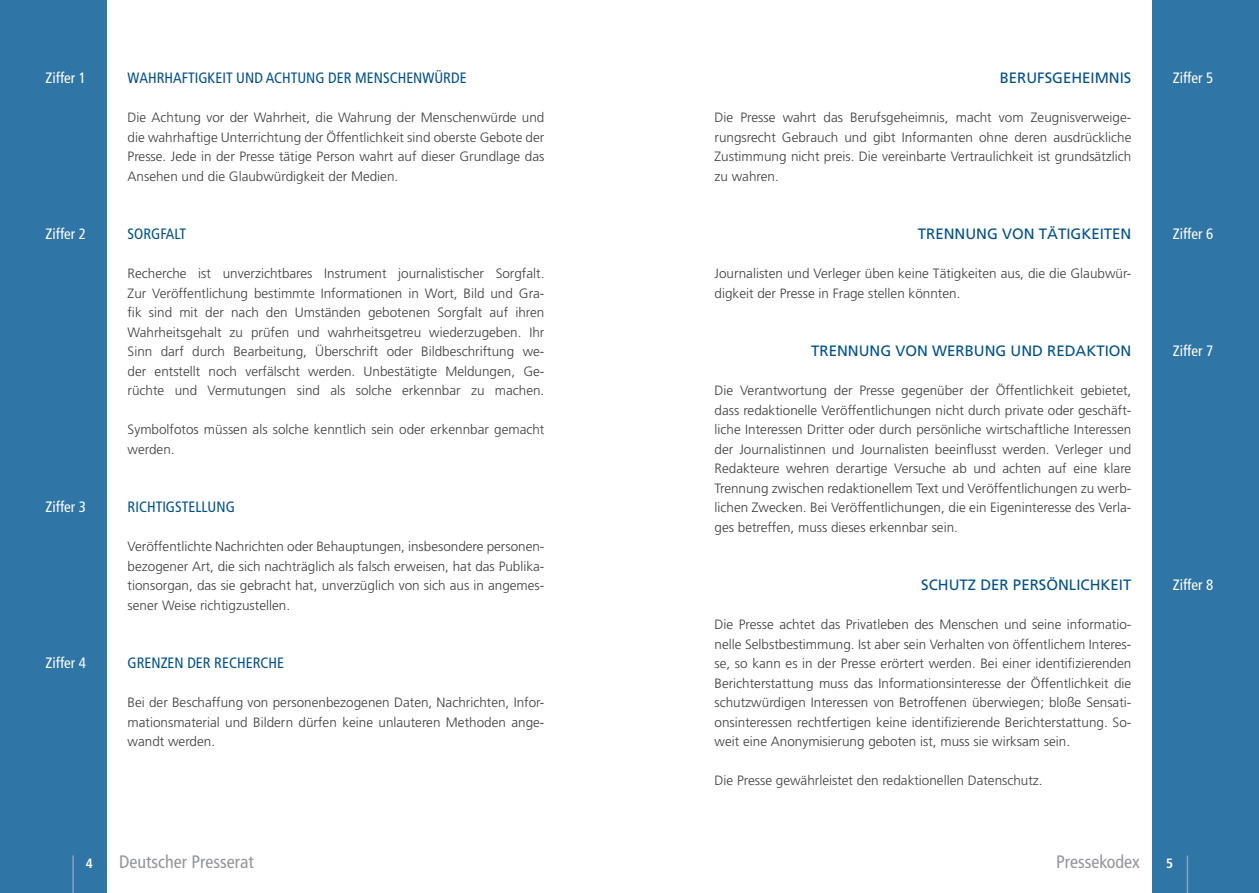
<style>
.page{position:relative;width:1259px;height:893px;background:#fff}
.page>*{position:absolute;margin:0;border:0;box-sizing:border-box;transform-origin:0 0}
.t1{font:condensed 18px "Frutiger";color:#939598}
.t2{font:15px "Frutiger";color:#005187}
.t3{font:condensed 15px "Frutiger";color:#005187}
.t4{font:condensed 15px "Frutiger";color:#fff}
.t5{font:300 13.5px/19.5px "Frutiger";color:#3e3e3f;text-align:justify}
.t6{font:700 condensed 13.5px "Frutiger";color:#fff}
</style>
<div class="page">
<div style="left:0;top:0;width:106px;height:893px;background:#2f75a5"></div>
<div style="left:1152px;top:0;width:107px;height:893px;background:#2f75a5"></div>
<hr style="left:72px;top:855px;width:2px;height:38px;background:#81a1c5">
<hr style="left:1186px;top:855px;width:2px;height:38px;background:#81a1c5">
<p class="t4" style="left:46px;top:69px;width:42px">Ziffer 1</p>
<p class="t3" style="left:128px;top:69px;width:340px">WAHRHAFTIGKEIT UND ACHTUNG DER MENSCHENWÜRDE</p>
<p class="t5" style="left:128px;top:108px;width:418px">Die Achtung vor der Wahrheit, die Wahrung der Menschenwürde und die wahrhaftige Unterrichtung der Öffentlichkeit sind oberste Gebote der Presse. Jede in der Presse tätige Person wahrt auf dieser Grundlage das Ansehen und die Glaubwürdigkeit der Medien.</p>
<p class="t2" style="left:999px;top:69px;width:133px">BERUFSGEHEIMNIS</p>
<p class="t5" style="left:714px;top:108px;width:418px">Die Presse wahrt das Berufsgeheimnis, macht vom Zeugnisverweige&shy;rungsrecht Gebrauch und gibt Informanten ohne deren ausdrückliche Zustimmung nicht preis. Die vereinbarte Vertraulichkeit ist grundsätzlich zu wahren.</p>
<p class="t4" style="left:1172px;top:69px;width:42px">Ziffer 5</p>
<p class="t4" style="left:46px;top:225px;width:42px">Ziffer 2</p>
<p class="t3" style="left:128px;top:225px;width:60px">SORGFALT</p>
<p class="t5" style="left:128px;top:264px;width:418px">Recherche ist unverzichtbares Instrument journalistischer Sorgfalt.<br>Zur Veröffentlichung bestimmte Informationen in Wort, Bild und Gra&shy;fik sind mit der nach den Umständen gebotenen Sorgfalt auf ihren Wahrheitsgehalt zu prüfen und wahrheitsgetreu wiederzugeben. Ihr Sinn darf durch Bearbeitung, Überschrift oder Bildbeschriftung we&shy;der entstellt noch verfälscht werden. Unbestätigte Meldungen, Ge&shy;rüchte und Vermutungen sind als solche erkennbar zu machen.</p>
<p class="t5" style="left:128px;top:420px;width:418px">Symbolfotos müssen als solche kenntlich sein oder erkennbar gemacht werden.</p>
<p class="t4" style="left:46px;top:498px;width:42px">Ziffer 3</p>
<p class="t3" style="left:128px;top:498px;width:109px">RICHTIGSTELLUNG</p>
<p class="t5" style="left:128px;top:537px;width:418px">Veröffentlichte Nachrichten oder Behauptungen, insbesondere personen&shy;bezogener Art, die sich nachträglich als falsch erweisen, hat das Publika&shy;tionsorgan, das sie gebracht hat, unverzüglich von sich aus in angemes&shy;sener Weise richtigzustellen.</p>
<p class="t4" style="left:46px;top:654px;width:42px">Ziffer 4</p>
<p class="t3" style="left:128px;top:654px;width:158px">GRENZEN DER RECHERCHE</p>
<p class="t5" style="left:128px;top:693px;width:418px">Bei der Beschaffung von personenbezogenen Daten, Nachrichten, Infor&shy;mationsmaterial und Bildern dürfen keine unlauteren Methoden ange&shy;wandt werden.</p>
<p class="t2" style="left:918px;top:225px;width:215px">TRENNUNG VON TÄTIGKEITEN</p>
<p class="t5" style="left:714px;top:264px;width:418px">Journalisten und Verleger üben keine Tätigkeiten aus, die die Glaubwür&shy;digkeit der Presse in Frage stellen könnten.</p>
<p class="t2" style="left:811px;top:342px;width:322px">TRENNUNG VON WERBUNG UND REDAKTION</p>
<p class="t5" style="left:714px;top:381px;width:418px">Die Verantwortung der Presse gegenüber der Öffentlichkeit gebietet, dass redaktionelle Veröffentlichungen nicht durch private oder geschäft&shy;liche Interessen Dritter oder durch persönliche wirtschaftliche Interessen der Journalistinnen und Journalisten beeinflusst werden. Verleger und Redakteure wehren derartige Versuche ab und achten auf eine klare Trennung zwischen redaktionellem Text und Veröffentlichungen zu werb&shy;lichen Zwecken. Bei Veröffentlichungen, die ein Eigeninteresse des Verla&shy;ges betreffen, muss dieses erkennbar sein.</p>
<p class="t2" style="left:921px;top:576px;width:212px">SCHUTZ DER PERSÖNLICHKEIT</p>
<p class="t5" style="left:714px;top:615px;width:418px">Die Presse achtet das Privatleben des Menschen und seine informatio&shy;nelle Selbstbestimmung. Ist aber sein Verhalten von öffentlichem Interes&shy;se, so kann es in der Presse erörtert werden. Bei einer identifizierenden Berichterstattung muss das Informationsinteresse der Öffentlichkeit die schutzwürdigen Interessen von Betroffenen überwiegen; bloße Sensati&shy;onsinteressen rechtfertigen keine identifizierende Berichterstattung. So&shy;weit eine Anonymisierung geboten ist, muss sie wirksam sein.</p>
<p class="t5" style="left:714px;top:771px;width:330px">Die Presse gewährleistet den redaktionellen Datenschutz.</p>
<p class="t4" style="left:1172px;top:225px;width:42px">Ziffer 6</p>
<p class="t4" style="left:1172px;top:342px;width:42px">Ziffer 7</p>
<p class="t4" style="left:1172px;top:576px;width:42px">Ziffer 8</p>
<p class="t6" style="left:86px;top:856px;width:9px">4</p>
<h1 class="t1" style="left:119px;top:851px;width:136px">Deutscher Presserat</h1>
<h1 class="t1" style="left:1056px;top:851px;width:85px">Pressekodex</h1>
<p class="t6" style="left:1166px;top:856px;width:9px">5</p>
</div>
